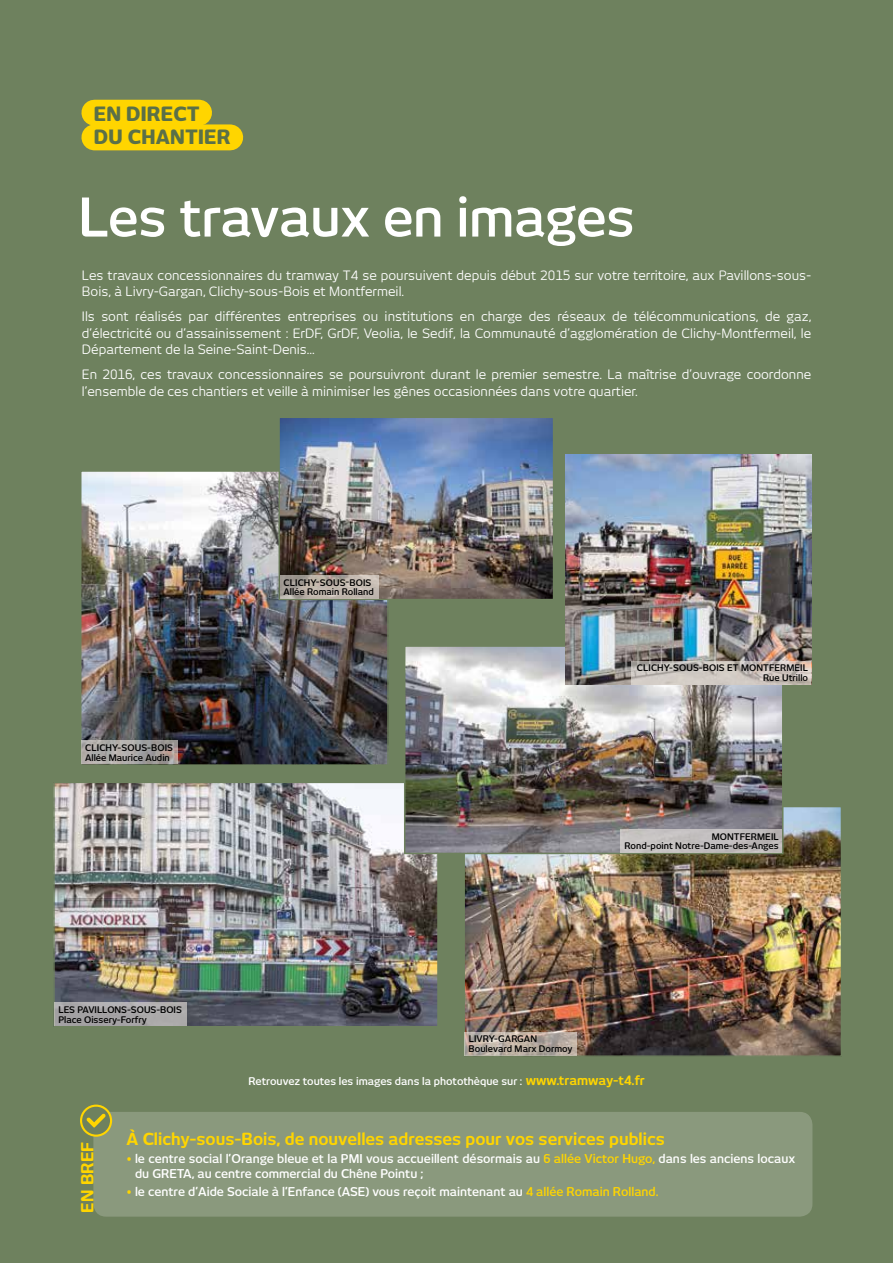
<style>
.page{position:relative;width:893px;height:1263px;background:#6e815e}
.page>*{position:absolute;margin:0;border:0;box-sizing:border-box;transform-origin:0 0}
.t1{font:600 52.5px "New June";letter-spacing:-.01em;color:#fff}
.t2{font:800 19.5px/23.5px "New June";letter-spacing:.01em;color:#5a7048}
.t3{font:700 16.5px "New June";color:#ffd500}
.t4{font:12.75px/16.5px "New June";color:#fff}
.t5{font:600 12px/14.2px "New June";color:#fff}
.t6{font:600 10.5px "New June";color:#fff}
.t7{font:600 9px/9.8px "New June";color:#000}
.s1{font-weight:700;font-size:12.75px;color:#ffd500}
.s2{color:#ffd500}
</style>
<div class="page">
<div style="left:94px;top:100px;width:105px;height:26px;background:#ffd500"></div>
<div style="left:94px;top:124px;width:136px;height:26px;background:#ffd500"></div>
<img style="left:465px;top:808px;width:375px;height:247px">
<svg style="left:465px;top:1032px;width:112px;height:23px;background:#bbafa5"></svg>
<img style="left:83px;top:473px;width:303px;height:290px">
<div style="left:80px;top:470px;width:309px;height:296px;border:2px solid #6e815e"></div>
<svg style="left:81px;top:740px;width:97px;height:24px;background:#aaa5a3"></svg>
<img style="left:56px;top:785px;width:380px;height:239px">
<div style="left:53px;top:782px;width:386px;height:245px;border:2px solid #6e815e"></div>
<div style="left:55px;top:1002px;width:132px;height:24px;background:#a9a7a9"></div>
<img style="left:407px;top:648px;width:373px;height:203px">
<div style="left:404px;top:645px;width:379px;height:209px;border:2px solid #6e815e"></div>
<div style="left:620px;top:829px;width:162px;height:24px;background:linear-gradient(to right,#cac7c5,#bab5b5)"></div>
<img style="left:566px;top:455px;width:245px;height:230px">
<svg style="left:631px;top:661px;width:180px;height:24px;background:#c8c1bb"></svg>
<img style="left:281px;top:419px;width:271px;height:179px">
<div style="left:279px;top:417px;width:275px;height:183px;border:1px solid #6e815e"></div>
<svg style="left:280px;top:575px;width:99px;height:24px;background:#b9b0a7"></svg>
<div style="left:93px;top:1112px;width:719px;height:104px;background:#8a997d;border-radius:13px"></div>
<svg style="left:80px;top:1104px;width:32px;height:33px"></svg>
<h2 class="t2" style="left:94px;top:102px;width:138px">EN DIRECT<br>DU CHANTIER</h2>
<h1 class="t1" style="left:78px;top:187px;width:558px">Les travaux en images</h1>
<p class="t4" style="left:82px;top:267px;width:731px">Les travaux concessionnaires du tramway T4 se poursuivent depuis début 2015 sur votre territoire, aux Pavillons-sous-<br>Bois, à Livry-Gargan, Clichy-sous-Bois et Montfermeil.</p>
<p class="t4" style="left:82px;top:308px;width:731px;text-align:justify">Ils sont réalisés par différentes entreprises ou institutions en charge des réseaux de télécommunications, de gaz, d’électricité ou d’assainissement : ErDF, GrDF, Veolia, le Sedif, la Communauté d’agglomération de Clichy-Montfermeil, le Département de la Seine-Saint-Denis...</p>
<p class="t4" style="left:82px;top:366px;width:731px">En 2016, ces travaux concessionnaires se poursuivront durant le premier semestre. La maîtrise d’ouvrage coordonne l’ensemble de ces chantiers et veille à minimiser les gênes occasionnées dans votre quartier.</p>
<p class="t7" style="left:85px;top:743px;width:89px">CLICHY-SOUS-BOIS<br>Allée Maurice Audin</p>
<p class="t7" style="left:58px;top:1004px;width:125px">LES PAVILLONS-SOUS-BOIS<br>Place Oissery-Forfry</p>
<p class="t7" style="left:284px;top:577px;width:92px">CLICHY-SOUS-BOIS<br>Allée Romain Rolland</p>
<p class="t7" style="left:637px;top:663px;width:173px;text-align:right">CLICHY-SOUS-BOIS ET MONTFERMEIL<br>Rue Utrillo</p>
<p class="t7" style="left:624px;top:831px;width:156px;text-align:right">MONTFERMEIL<br>Rond-point Notre-Dame-des-Anges</p>
<p class="t7" style="left:469px;top:1034px;width:106px">LIVRY-GARGAN<br>Boulevard Marx Dormoy</p>
<p class="t6" style="left:249px;top:1075px;width:398px">Retrouvez toutes les images dans la photothèque sur : <span class="s1">www.tramway-t4.fr</span></p>
<p class="t3" style="left:78px;top:1213px;width:73px;rotate:-90deg">EN BREF</p>
<p class="t3" style="left:127px;top:1129px;width:540px">À Clichy-sous-Bois, de nouvelles adresses pour vos services publics</p>
<p class="t5" style="left:135px;top:1152px;width:662px;text-indent:-8px"><span class="s2">•</span> le centre social l’Orange bleue et la PMI vous accueillent désormais au <span class="s2">6 allée Victor Hugo,</span> dans les anciens locaux du GRETA, au centre commercial du Chêne Pointu ;</p>
<p class="t5" style="left:127px;top:1184px;width:533px"><span class="s2">•</span> le centre d’Aide Sociale à l’Enfance (ASE) vous reçoit maintenant au <span class="s2">4 allée Romain Rolland.</span></p>
</div>
